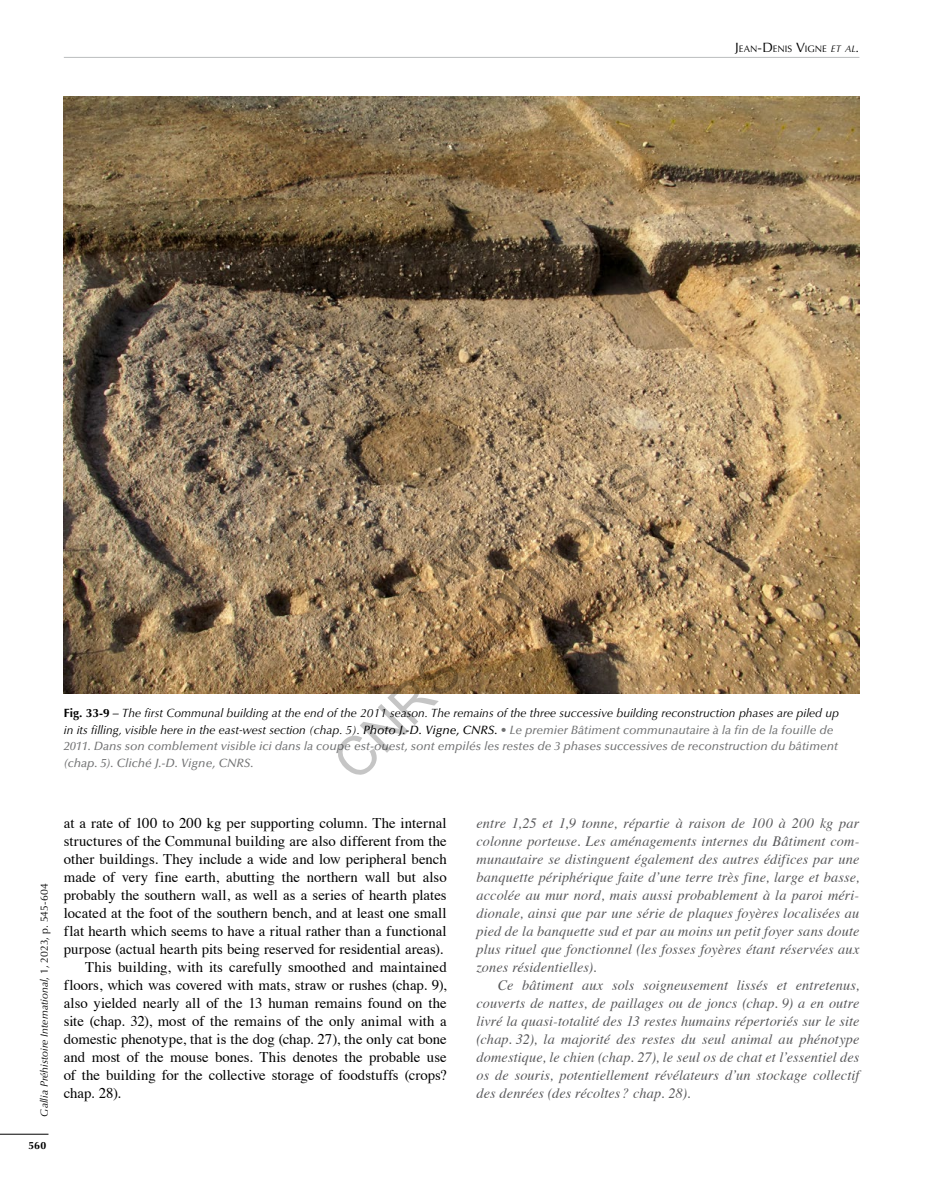
<style>
.page{position:relative;width:936px;height:1191px;background:#fff}
.page>*{position:absolute;margin:0;border:0;box-sizing:border-box;transform-origin:0 0}
.t1{font:54px/64.8px "Arial";color:rgb(0 0 0/.23);text-align:center}
.t2{font:14.85px "Times";color:#000}
.t3{font:italic 14.25px/18px "Times";letter-spacing:.005em;color:#58585a;text-align:justify}
.t4{font:italic 500 12px/16.5px "Optima LT Std";color:#707172}
.t5{font:italic 10.5px "Optima";color:#000}
.t6{font:700 10.5px "Optima";color:#000}
.t7{font:9.45px "Optima";letter-spacing:-.005em;color:#000}
.s1{font-size:13.5px}
.s2{font-style:italic}
.s3{font-style:italic;font-size:13.5px}
.s4{font-weight:700;font-style:normal;color:#000}
.s5{color:#000}
.s6{font-weight:400;color:#000}
.s7{font-style:normal}
</style>
<div class="page">
<hr style="left:0;top:1133px;width:48px;height:1px;background:#000">
<hr style="left:64px;top:57px;width:795px;height:1px;background:#bbbdbe">
<img style="left:64px;top:97px;width:795px;height:596px">
<p class="t7" style="left:735px;top:44px;width:126px"><span class="s1">J</span>EAN<span class="s1">-D</span>ENIS <span class="s1">V</span>IGNE <span class="s2">et al</span><span class="s3">.</span></p>
<h1 class="t1" style="left:275px;top:701px;width:425px;rotate:-45deg">TAP<br>CNRS ÉDITIONS</h1>
<p class="t4" style="left:64px;top:705px;width:776px"><span class="s4">Fig. 33-9</span> <span class="s5">–</span> <span class="s6">The first Communal building at the end of the 2011 season. The remains of the three successive building reconstruction phases are piled up in its filling, visible here in the east-west section (chap. 5).</span> <span class="s5">Photo J.‑D. Vigne, CNRS.</span> • Le premier Bâtiment communautaire à la fin de la fouille de 2011. Dans son comblement visible ici dans la coupe est-ouest, sont empilés les restes de 3 phases successives de reconstruction du bâtiment (chap. 5). Cliché J.‑D. Vigne, CNRS.</p>
<p class="t5" style="left:38px;top:1116px;width:235px;rotate:-90deg">Gallia Préhistoire International<span class="s7">, 1, 2023, p. 545-604</span></p>
<p class="t6" style="left:29px;top:1139px;width:19px">560</p>
<p class="t2" style="left:64px;top:809px;width:384px">at a rate of 100 to 200 kg per supporting column. The internal</p>
<p class="t2" style="left:64px;top:827px;width:384px">structures of the Communal building are also different from the</p>
<p class="t2" style="left:64px;top:845px;width:384px">other buildings. They include a wide and low peripheral bench</p>
<p class="t2" style="left:64px;top:863px;width:384px">made of very fine earth, abutting the northern wall but also</p>
<p class="t2" style="left:64px;top:881px;width:384px">probably the southern wall, as well as a series of hearth plates</p>
<p class="t2" style="left:64px;top:899px;width:384px">located at the foot of the southern bench, and at least one small</p>
<p class="t2" style="left:64px;top:917px;width:384px">flat hearth which seems to have a ritual rather than a functional</p>
<p class="t2" style="left:64px;top:935px;width:381px">purpose (actual hearth pits being reserved for residential areas).</p>
<p class="t2" style="left:85px;top:953px;width:363px">This building, with its carefully smoothed and maintained</p>
<p class="t2" style="left:64px;top:971px;width:384px">floors, which was covered with mats, straw or rushes (chap. 9),</p>
<p class="t2" style="left:64px;top:989px;width:384px">also yielded nearly all of the 13 human remains found on the</p>
<p class="t2" style="left:64px;top:1007px;width:384px">site (chap. 32), most of the remains of the only animal with a</p>
<p class="t2" style="left:64px;top:1025px;width:384px">domestic phenotype, that is the dog (chap. 27), the only cat bone</p>
<p class="t2" style="left:64px;top:1043px;width:384px">and most of the mouse bones. This denotes the probable use</p>
<p class="t2" style="left:64px;top:1061px;width:384px">of the building for the collective storage of foodstuffs (crops?</p>
<p class="t2" style="left:64px;top:1079px;width:59px">chap. 28).</p>
<p class="t3" style="left:476px;top:813px;width:384px">entre 1,25 et 1,9 tonne, répartie à raison de 100 à 200 kg par colonne porteuse. Les aménagements internes du Bâtiment com&shy;munautaire se distinguent également des autres édifices par une banquette périphérique faite d’une terre très fine, large et basse, accolée au mur nord, mais aussi probablement à la paroi méri&shy;dionale, ainsi que par une série de plaques foyères localisées au pied de la banquette sud et par au moins un petit foyer sans doute plus rituel que fonctionnel (les fosses foyères étant réservées aux zones résidentielles).</p>
<p class="t3" style="left:476px;top:975px;width:384px;text-indent:21px">Ce bâtiment aux sols soigneusement lissés et entretenus, couverts de nattes, de paillages ou de joncs (chap. 9) a en outre livré la quasi-totalité des 13 restes humains répertoriés sur le site (chap. 32), la majorité des restes du seul animal au phénotype domestique, le chien (chap. 27), le seul os de chat et l’essentiel des os de souris, potentiellement révélateurs d’un stockage collectif des denrées (des récoltes ? chap. 28).</p>
</div>
